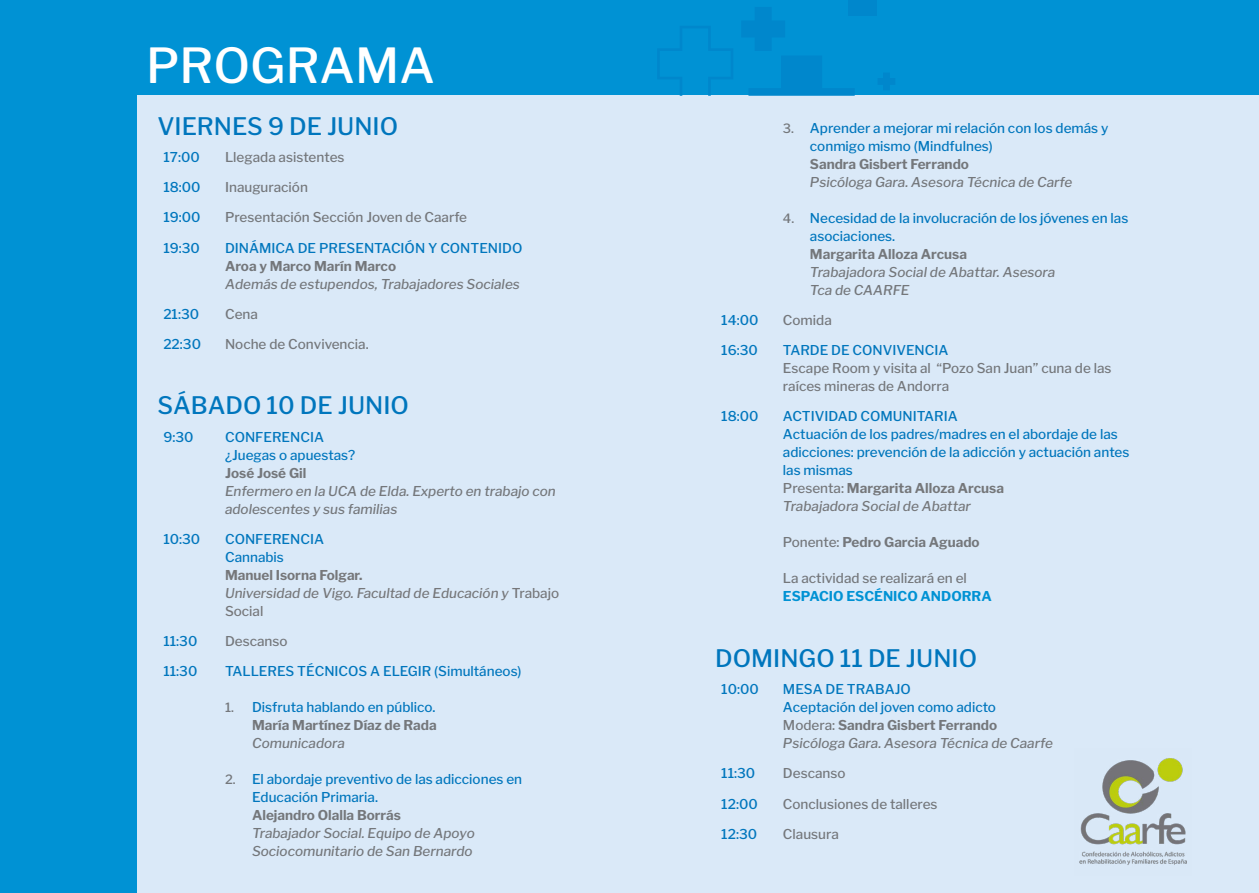
<style>
.page{position:relative;width:1259px;height:893px;background:#0092d4}
.page>*{position:absolute;margin:0;border:0;box-sizing:border-box;transform-origin:0 0}
.t1{font:500 48px "Libre Franklin";color:#fff}
.t2{font:500 24px "Libre Franklin";color:#0076bd}
.t3{font:500 13.5px/18px "Libre Franklin";color:#0076bd}
.t4{font:italic 500 13.5px/18px "Libre Franklin";color:#74777b}
.t5{font:500 13.5px/18px "Libre Franklin";color:#74777b}
.t6{font:500 13.5px/18px "Libre Franklin";color:#0076bc}
.t7{font:700 13.5px "Libre Franklin";color:#74777b}
.t8{font:italic 500 13.5px/18px "Libre Franklin";color:#76777a}
.t9{font:700 13.5px "Libre Franklin";color:#0092d4}
.s1{font-weight:700;font-style:normal}
.s2{font-style:normal}
.s3{font-size:12.75px;color:#74777b}
.s4{font-weight:700;color:#74777b}
.s5{color:#75777a}
.s6{font-weight:700;color:#75777a}
.s7{font-style:italic;color:#75777a}
.s8{font-weight:500}
.s9{color:#74777b}
.s10{font-style:italic;color:#74777b}
</style>
<div class="page">
<div style="left:137px;top:96px;width:1122px;height:797px;background:#dae9f8"></div>
<div style="left:848px;top:0;width:28px;height:15px;background:#0087cc"></div>
<svg style="left:878px;top:73px;width:17px;height:17px"></svg>
<svg style="left:741px;top:7px;width:113px;height:89px"></svg>
<svg style="left:657px;top:26px;width:76px;height:70px"></svg>
<img style="left:1079px;top:758px;width:108px;height:107px">
<h1 class="t1" style="left:146px;top:36px;width:290px">PROGRAMA</h1>
<h2 class="t2" style="left:157px;top:112px;width:242px">VIERNES 9 DE JUNIO</h2>
<p class="t3" style="left:163px;top:148px;width:38px">17:00</p>
<p class="t5" style="left:225px;top:148px;width:121px">Llegada asistentes</p>
<p class="t3" style="left:163px;top:179px;width:39px">18:00</p>
<p class="t5" style="left:225px;top:179px;width:84px">Inauguración</p>
<p class="t3" style="left:163px;top:209px;width:39px">19:00</p>
<p class="t5" style="left:225px;top:209px;width:244px">Presentación Sección Joven de Caarfe</p>
<p class="t3" style="left:163px;top:239px;width:38px">19:30</p>
<p class="t3" style="left:225px;top:239px;width:299px">DINÁMICA DE PRESENTACIÓN Y CONTENIDO</p>
<p class="t7" style="left:225px;top:257px;width:173px">Aroa y Marco Marín Marco</p>
<p class="t4" style="left:225px;top:275px;width:296px">Además de estupendos, Trabajadores Sociales</p>
<p class="t3" style="left:163px;top:305px;width:37px">21:30</p>
<p class="t5" style="left:225px;top:305px;width:34px">Cena</p>
<p class="t3" style="left:163px;top:335px;width:39px">22:30</p>
<p class="t5" style="left:225px;top:335px;width:145px">Noche de Convivencia.</p>
<h2 class="t2" style="left:157px;top:391px;width:253px">SÁBADO 10 DE JUNIO</h2>
<p class="t3" style="left:163px;top:428px;width:32px">9:30</p>
<p class="t3" style="left:225px;top:428px;width:132px">CONFERENCIA ¿Juegas o apuestas?</p>
<p class="t7" style="left:225px;top:465px;width:83px">José José Gil</p>
<p class="t4" style="left:225px;top:482px;width:332px">Enfermero en la UCA de Elda. Experto en trabajo con adolescentes y sus familias</p>
<p class="t3" style="left:163px;top:530px;width:38px">10:30</p>
<p class="t3" style="left:225px;top:530px;width:100px">CONFERENCIA<br>Cannabis</p>
<p class="t8" style="left:225px;top:566px;width:335px"><span class="s1">Manuel Isorna Folgar.<br></span>Universidad de Vigo. Facultad de Educación y <span class="s2">Trabajo<br>Social</span></p>
<p class="t3" style="left:163px;top:632px;width:36px">11:30</p>
<p class="t5" style="left:225px;top:632px;width:64px">Descanso</p>
<p class="t3" style="left:163px;top:662px;width:36px">11:30</p>
<p class="t3" style="left:225px;top:662px;width:298px">TALLERES TÉCNICOS A ELEGIR (Simultáneos)</p>
<p class="t3" style="left:225px;top:698px;width:213px;text-align:right"><span class="s3">1.</span> Disfruta hablando en público.<br><span class="s4">María Martínez Díaz de Rada</span></p>
<p class="t4" style="left:252px;top:734px;width:94px">Comunicadora</p>
<p class="t3" style="left:252px;top:770px;width:272px;text-indent:-27px"><span class="s3">2.</span> El abordaje preventivo de las adicciones en<br>Educación Primaria.</p>
<p class="t7" style="left:252px;top:807px;width:150px">Alejandro Olalla Borrás</p>
<p class="t4" style="left:252px;top:824px;width:224px">Trabajador Social. Equipo de Apoyo<br>Sociocomunitario de San Bernardo</p>
<p class="t3" style="left:810px;top:119px;width:300px;text-indent:-27px"><span class="s3">3.</span> Aprender a mejorar mi relación con los demás y conmigo mismo (Mindfulnes)</p>
<p class="t7" style="left:810px;top:156px;width:160px">Sandra Gisbert Ferrando</p>
<p class="t4" style="left:810px;top:173px;width:264px">Psicóloga Gara. Asesora Técnica de Carfe</p>
<p class="t3" style="left:810px;top:209px;width:320px;text-indent:-27px"><span class="s3">4.</span> Necesidad de la involucración de los jóvenes en las asociaciones.</p>
<p class="t7" style="left:810px;top:246px;width:159px">Margarita Alloza Arcusa</p>
<p class="t4" style="left:810px;top:263px;width:247px">Trabajadora Social de Abattar. Asesora<br>Tca de CAARFE</p>
<p class="t3" style="left:721px;top:311px;width:39px">14:00</p>
<p class="t5" style="left:783px;top:311px;width:50px">Comida</p>
<p class="t3" style="left:721px;top:341px;width:38px">16:30</p>
<p class="t3" style="left:783px;top:341px;width:167px">TARDE DE CONVIVENCIA</p>
<p class="t5" style="left:783px;top:359px;width:330px">Escape Room y visita al “Pozo San Juan” cuna de las raíces mineras de Andorra</p>
<p class="t3" style="left:721px;top:407px;width:39px">18:00</p>
<p class="t6" style="left:783px;top:407px;width:348px">ACTIVIDAD COMUNITARIA<br>Actuación de los padres/madres en el abordaje de las adicciones: prevención de la adicción y actuación antes las mismas<br><span class="s5">Presenta:</span> <span class="s6">Margarita Alloza Arcusa<br></span><span class="s7">Trabajadora Social de Abattar</span></p>
<p class="t7" style="left:783px;top:534px;width:198px"><span class="s8">Ponente:</span> Pedro Garcia Aguado</p>
<p class="t5" style="left:783px;top:569px;width:185px">La actividad se realizará en el</p>
<p class="t9" style="left:783px;top:588px;width:210px">ESPACIO ESCÉNICO ANDORRA</p>
<h2 class="t2" style="left:715px;top:644px;width:263px">DOMINGO 11 DE JUNIO</h2>
<p class="t3" style="left:721px;top:680px;width:39px">10:00</p>
<p class="t3" style="left:783px;top:680px;width:271px">MESA DE TRABAJO<br>Aceptación del joven como adicto<br><span class="s9">Modera:</span> <span class="s4">Sandra Gisbert Ferrando<br></span><span class="s10">Psicóloga Gara. Asesora Técnica de Caarfe</span></p>
<p class="t3" style="left:721px;top:765px;width:36px">11:30</p>
<p class="t5" style="left:783px;top:765px;width:64px">Descanso</p>
<p class="t3" style="left:721px;top:795px;width:38px">12:00</p>
<p class="t5" style="left:783px;top:795px;width:156px">Conclusiones de talleres</p>
<p class="t3" style="left:721px;top:825px;width:37px">12:30</p>
<p class="t5" style="left:783px;top:825px;width:57px">Clausura</p>
</div>
